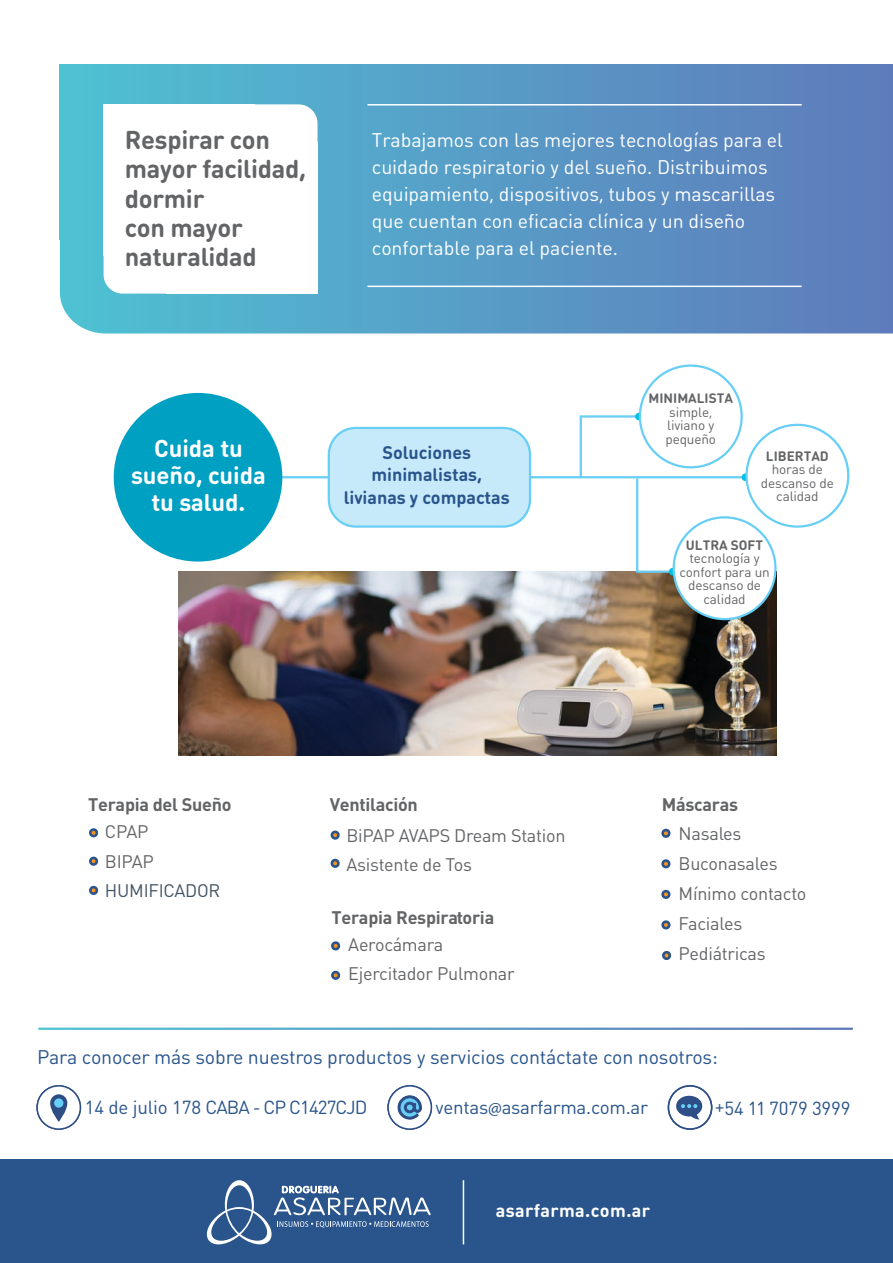
<style>
.page{position:relative;width:893px;height:1263px;background:#fff}
.page>*{position:absolute;margin:0;border:0;box-sizing:border-box;transform-origin:0 0}
.t1{font:700 25.5px/29.4px "DIN Round Pro";letter-spacing:-.01em;color:#636466}
.t2{font:700 24px/27px "DIN Round Pro";letter-spacing:-.005em;color:#fff;text-align:center}
.t3{font:19.5px/27px "DIN Round Pro";letter-spacing:-.005em;color:#fff}
.t4{font:19.5px "DIN Round Pro";letter-spacing:-.01em;color:#2a558c}
.t5{font:18.75px "DIN Round Pro";letter-spacing:-.015em;color:#2a558c}
.t6{font:18.75px "DIN Round Pro";letter-spacing:-.05em;color:#2a558c}
.t7{font:18px/30px "DIN Pro";letter-spacing:-.015em;color:#636466}
.t8{font:700 18px "DIN Pro";letter-spacing:-.015em;color:#636466}
.t9{font:700 18px/22.5px "DIN Round Pro";color:#2a558c;text-align:center}
.t10{font:700 18px "DIN Round Pro";letter-spacing:.025em;color:#fff}
.t11{font:18px "DIN Pro";letter-spacing:-.015em;color:#425465}
.t12{font:13.5px/13.5px "DIN Round Pro";letter-spacing:-.01em;color:#636466;text-align:center}
.t13{font:700 13.5px "DIN Round Pro";color:#636466}
.s1{font-family:"Myriad Pro"}
</style>
<div class="page">
<img style="left:178px;top:571px;width:598px;height:184px">
<svg style="left:60px;top:239px;width:833px;height:94px;background:#599ac5"></svg>
<div style="left:60px;top:65px;width:833px;height:174px;background:linear-gradient(to right,#4fc1d3,#5f7aba)"></div>
<div style="left:104px;top:104px;width:213px;height:190px;background:#fff;border-radius:19px"></div>
<div style="left:104px;top:104px;width:151px;height:152px;background:#fff"></div>
<div style="left:166px;top:142px;width:151px;height:152px;background:#fff"></div>
<svg style="left:89px;top:828px;width:9px;height:9px"></svg>
<svg style="left:89px;top:886px;width:9px;height:9px"></svg>
<svg style="left:89px;top:857px;width:9px;height:9px"></svg>
<svg style="left:331px;top:941px;width:9px;height:9px"></svg>
<svg style="left:331px;top:971px;width:9px;height:9px"></svg>
<svg style="left:661px;top:829px;width:9px;height:9px"></svg>
<svg style="left:661px;top:920px;width:9px;height:9px"></svg>
<svg style="left:661px;top:859px;width:9px;height:9px"></svg>
<svg style="left:661px;top:890px;width:9px;height:9px"></svg>
<svg style="left:662px;top:951px;width:9px;height:9px"></svg>
<svg style="left:331px;top:830px;width:9px;height:10px"></svg>
<svg style="left:331px;top:859px;width:9px;height:9px"></svg>
<hr style="left:367px;top:286px;width:435px;height:1px;background:#fff">
<hr style="left:367px;top:104px;width:435px;height:2px;background:#fff">
<hr style="left:237px;top:476px;width:506px;height:2px;background:#67cef6">
<div style="left:329px;top:428px;width:201px;height:99px;background:#c7eafb;border-radius:27px"></div>
<div style="left:328px;top:427px;width:203px;height:101px;border:2px solid #67cef6;border-radius:27px"></div>
<div style="left:114px;top:393px;width:168px;height:169px;background:#00a0c3;border-radius:50%"></div>
<svg style="left:578px;top:414px;width:95px;height:160px"></svg>
<svg style="left:635px;top:413px;width:8px;height:7px"></svg>
<div style="left:742px;top:473px;width:7px;height:8px;background:#00c0e5;border-radius:50%"></div>
<svg style="left:669px;top:568px;width:8px;height:7px"></svg>
<div style="left:640px;top:366px;width:102px;height:101px;background:#fff;border-radius:50%"></div>
<div style="left:639px;top:364px;width:104px;height:104px;border:2px solid #67cef6;border-radius:50%"></div>
<div style="left:746px;top:425px;width:102px;height:102px;background:#fff;border-radius:50%"></div>
<div style="left:745px;top:424px;width:104px;height:104px;border:2px solid #67cef6;border-radius:50%"></div>
<div style="left:674px;top:517px;width:101px;height:102px;background:#fff;border-radius:50%"></div>
<div style="left:673px;top:516px;width:104px;height:104px;border:2px solid #67cef6;border-radius:50%"></div>
<div style="left:0;top:1159px;width:893px;height:104px;background:#2a558c"></div>
<svg style="left:206px;top:1180px;width:225px;height:64px"></svg>
<hr style="left:463px;top:1180px;width:1px;height:64px;background:#fff">
<div style="left:668px;top:1085px;width:44px;height:45px;border:2px solid #2d4e86;border-radius:50%"></div>
<svg style="left:676px;top:1096px;width:26px;height:23px"></svg>
<svg style="left:36px;top:1085px;width:45px;height:45px"></svg>
<div style="left:37px;top:1086px;width:43px;height:43px;background:#fff;border-radius:50%"></div>
<div style="left:36px;top:1085px;width:45px;height:45px;border:2px solid #2d4e86;border-radius:50%"></div>
<svg style="left:50px;top:1094px;width:17px;height:28px"></svg>
<svg style="left:387px;top:1085px;width:45px;height:45px"></svg>
<div style="left:388px;top:1086px;width:43px;height:43px;background:#fff;border-radius:50%"></div>
<div style="left:387px;top:1085px;width:45px;height:45px;border:2px solid #2d4e86;border-radius:50%"></div>
<svg style="left:397px;top:1095px;width:25px;height:25px"></svg>
<h1 class="t1" style="left:125px;top:124px;width:183px">Respirar con mayor facilidad, dormir<br>con mayor naturalidad</h1>
<p class="t3" style="left:372px;top:126px;width:413px">Trabajamos con las mejores tecnologías para el cuidado respiratorio y del sueño. Distribuimos equipamiento, dispositivos, tubos y mascarillas que cuentan con eficacia clínica y un diseño confortable para el paciente.</p>
<p class="t2" style="left:131px;top:434px;width:136px">Cuida tu sueño, cuida tu salud.</p>
<p class="t9" style="left:344px;top:440px;width:167px">Soluciones minimalistas, livianas y compactas</p>
<p class="t13" style="left:649px;top:389px;width:86px">MINIMALISTA</p>
<p class="t12" style="left:665px;top:405px;width:52px;text-align:left">simple, liviano y pequeño</p>
<p class="t13" style="left:766px;top:447px;width:64px">LIBERTAD</p>
<p class="t12" style="left:761px;top:462px;width:74px">horas de descanso de calidad</p>
<p class="t13" style="left:686px;top:535px;width:79px">ULTRA SOFT</p>
<p class="t12" style="left:679px;top:551px;width:92px">tecnología y confort para un descanso de calidad</p>
<p class="t8" style="left:88px;top:793px;width:145px">Terapia del Sueño</p>
<p class="t7" style="left:105px;top:816px;width:50px">CPAP<br>BIPAP</p>
<p class="t11" style="left:105px;top:878px;width:117px">HUMIFICADOR</p>
<p class="t8" style="left:330px;top:793px;width:90px">Ventilación</p>
<p class="t7" style="left:346px;top:820px;width:221px;line-height:28.5px">BiPAP AVAPS Dream Station<br>Asistente de Tos</p>
<p class="t8" style="left:331px;top:906px;width:164px">Terapia Respiratoria</p>
<p class="t7" style="left:348px;top:930px;width:168px;line-height:28.5px">Aerocámara<br>Ejercitador Pulmonar</p>
<p class="t8" style="left:662px;top:793px;width:78px">Máscaras</p>
<p class="t7" style="left:679px;top:818px;width:129px">Nasales<br>Buconasales<br>Mínimo contacto<br>Faciales<br>Pediátricas</p>
<p class="t4" style="left:37px;top:1044px;width:682px">Para conocer más sobre nuestros productos y servicios contáctate con nosotros:</p>
<p class="t6" style="left:85px;top:1094px;width:284px">14 de julio 178 CABA - CP C1427CJD</p>
<p class="t5" style="left:436px;top:1095px;width:214px">ventas<span class="s1">@</span>asarfarma.com.ar</p>
<p class="t5" style="left:715px;top:1095px;width:137px">+54 11 7079 3999</p>
<p class="t10" style="left:496px;top:1198px;width:156px">asarfarma.com.ar</p>
</div>
